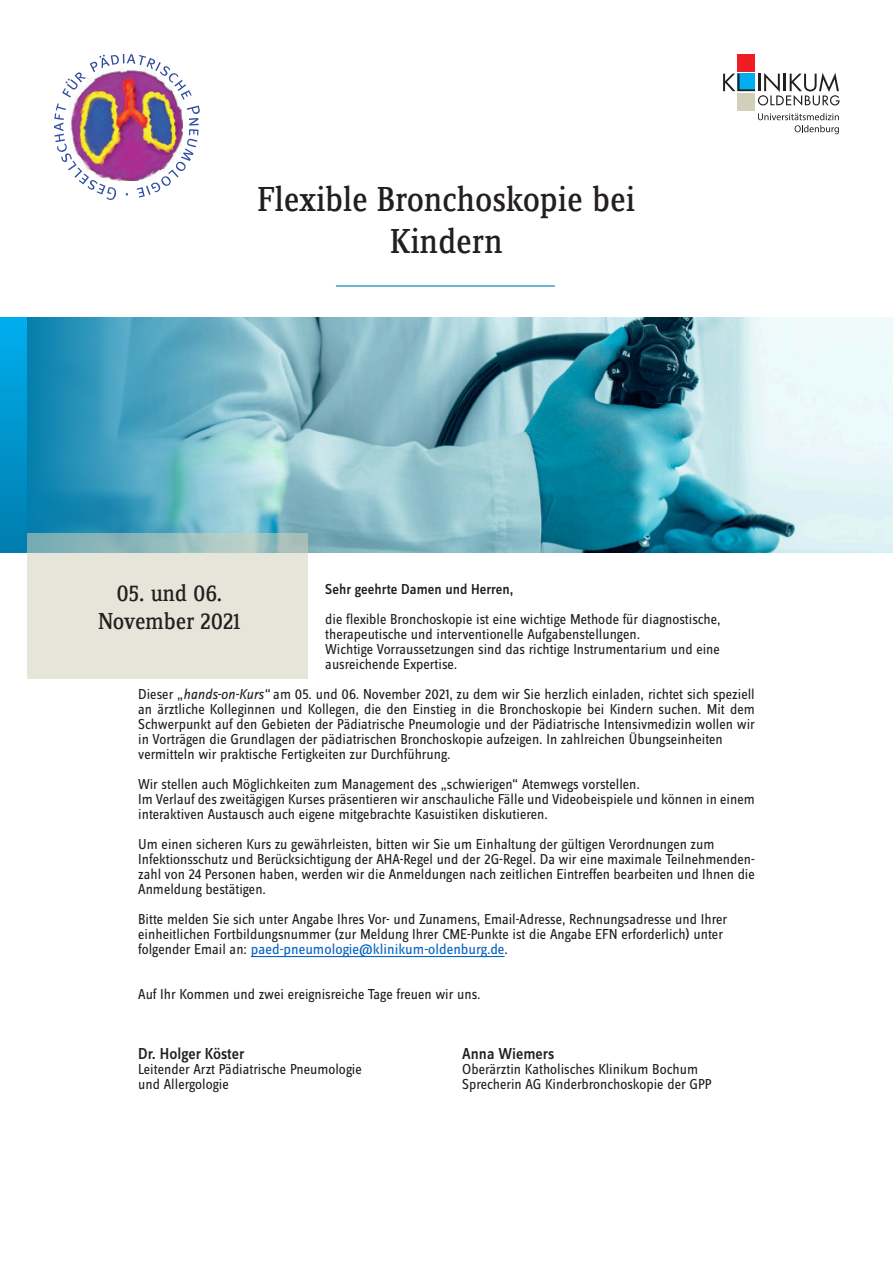
<style>
.page{position:relative;width:893px;height:1263px;background:#fff}
.page>*{position:absolute;margin:0;border:0;box-sizing:border-box;transform-origin:0 0}
.t1{font:36px/42px "Zine Serif Dis OT";color:#231f20;text-align:center}
.t2{font:24px/28.8px "Zine Serif Dis OT";color:#231f20;text-align:center}
.t3{font:500 16.5px "Zine Sans Dis OT";color:#231f20;scale:.96 1}
.t4{font:15px/15px "Zine Sans Dis OT";color:#231f20;scale:.96 1}
.t5{font:500 15px "Zine Sans Dis OT";color:#231f20;scale:.96 1}
.s1{font-style:italic}
.s2{color:#0563c1}
</style>
<div class="page">
<div style="left:737px;top:54px;width:18px;height:17px;background:#ee1d23"></div>
<div style="left:737px;top:93px;width:18px;height:18px;background:#d2d0ba"></div>
<svg style="left:723px;top:73px;width:117px;height:33px"></svg>
<svg style="left:758px;top:113px;width:81px;height:21px"></svg>
<hr style="left:251px;top:956px;width:254px;height:1px;background:#0563c1">
<div style="left:0;top:317px;width:28px;height:235px;background:linear-gradient(to bottom,#00aeee,#007dad)"></div>
<img style="left:493px;top:317px;width:400px;height:235px">
<hr style="left:336px;top:285px;width:219px;height:2px;background:#007dad">
<svg style="left:28px;top:317px;width:465px;height:235px;background:#6eb0c3"></svg>
<svg style="left:28px;top:533px;width:280px;height:145px;background:#dadfd5"></svg>
<img style="left:54px;top:54px;width:146px;height:146px">
<h1 class="t1" style="left:258px;top:179px;width:379px">Flexible Bronchoskopie bei<br>Kindern</h1>
<p class="t5" style="left:325px;top:581px;width:197px">Sehr geehrte Damen und Herren,</p>
<p class="t4" style="left:325px;top:612px;width:413px">die flexible Bronchoskopie ist eine wichtige Methode für diagnostische, therapeutische und interventionelle Aufgabenstellungen.<br>Wichtige Vorraussetzungen sind das richtige Instrumentarium und eine ausreichende Expertise.</p>
<p class="t4" style="left:138px;top:687px;width:644px">Dieser „<span class="s1">hands-on-Kurs“</span> am 05. und 06. November 2021, zu dem wir Sie herzlich einladen, richtet sich speziell an ärztliche Kolleginnen und Kollegen, die den Einstieg in die Bronchoskopie bei Kindern suchen. Mit dem Schwerpunkt auf den Gebieten der Pädiatrische Pneumologie und der Pädiatrische Intensivmedizin wollen wir in Vorträgen die Grundlagen der pädiatrischen Bronchoskopie aufzeigen. In zahlreichen Übungseinheiten vermitteln wir praktische Fertigkeiten zur Durchführung.</p>
<p class="t4" style="left:138px;top:777px;width:644px">Wir stellen auch Möglichkeiten zum Management des „schwierigen“ Atemwegs vorstellen.<br>Im Verlauf des zweitägigen Kurses präsentieren wir anschauliche Fälle und Videobeispiele und können in einem interaktiven Austausch auch eigene mitgebrachte Kasuistiken diskutieren.</p>
<p class="t4" style="left:138px;top:837px;width:644px">Um einen sicheren Kurs zu gewährleisten, bitten wir Sie um Einhaltung der gültigen Verordnungen zum Infektionsschutz und Berücksichtigung der AHA-Regel und der 2G-Regel. Da wir eine maximale Teilnehmenden&shy;zahl von 24 Personen haben, werden wir die Anmeldungen nach zeitlichen Eintreffen bearbeiten und Ihnen die Anmeldung bestätigen.</p>
<p class="t4" style="left:138px;top:912px;width:615px">Bitte melden Sie sich unter Angabe Ihres Vor- und Zunamens, Email-Adresse, Rechnungsadresse und Ihrer einheitlichen Fortbildungsnummer (zur Meldung Ihrer CME-Punkte ist die Angabe EFN erforderlich) unter folgender Email an: <span class="s2">paed-pneumologie@klinikum-oldenburg.de</span>.</p>
<p class="t4" style="left:138px;top:987px;width:358px">Auf Ihr Kommen und zwei ereignisreiche Tage freuen wir uns.</p>
<h2 class="t2" style="left:98px;top:579px;width:144px">05. und 06.<br>November 2021</h2>
<p class="t3" style="left:138px;top:1045px;width:112px">Dr. Holger Köster</p>
<p class="t3" style="left:462px;top:1045px;width:97px">Anna Wiemers</p>
<p class="t4" style="left:138px;top:1062px;width:234px">Leitender Arzt Pädiatrische Pneumologie</p>
<p class="t4" style="left:462px;top:1062px;width:247px">Oberärztin Katholisches Klinikum Bochum</p>
<p class="t4" style="left:138px;top:1077px;width:96px">und Allergologie</p>
<p class="t4" style="left:462px;top:1077px;width:262px">Sprecherin AG Kinderbronchoskopie der GPP</p>
</div>
